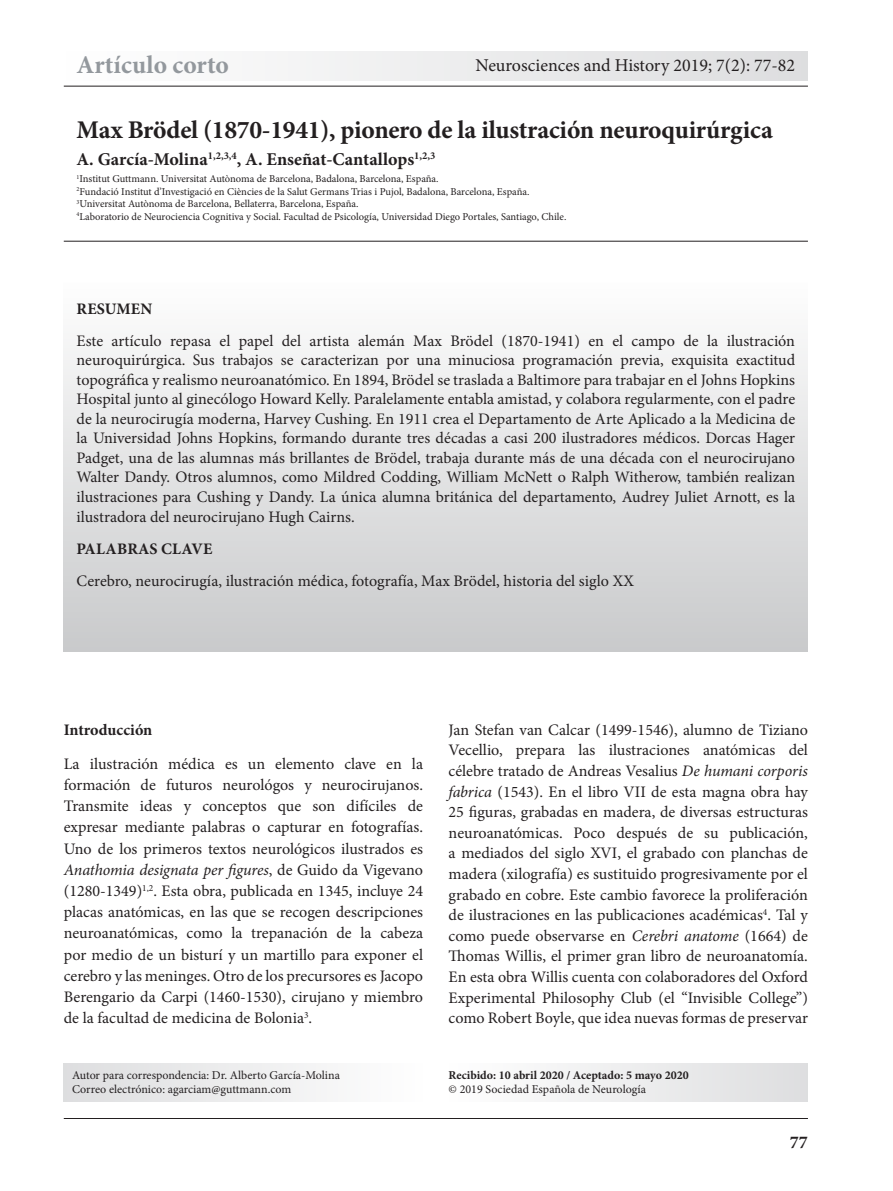
<style>
.page{position:relative;width:893px;height:1191px;background:#fff}
.page>*{position:absolute;margin:0;border:0;box-sizing:border-box;transform-origin:0 0}
.t1{font:700 25.5px "Minion Pro";letter-spacing:-.01em;color:#231f20}
.t2{font:700 25.5px "Minion Pro";letter-spacing:.005em;color:#93989d}
.t3{font:700 18px "Minion Pro";color:#231f20}
.t4{font:18px "Minion Pro";color:#231f20}
.t5{font:16.05px/20.5px "Minion Pro";color:#231f20;text-align:justify}
.t6{font:700 16.05px "Minion Pro";letter-spacing:.005em;color:#231f20}
.t7{font:12px "Minion Pro";color:#231f20}
.t8{font:700 12px "Minion Pro";color:#231f20}
.t9{font:10.5px "Minion Pro";color:#231f20}
.s1{font-style:italic}
</style>
<div class="page">
<hr style="left:64px;top:86px;width:744px;height:1px;background:#231f20">
<hr style="left:64px;top:1118px;width:744px;height:1px;background:#231f20">
<div style="left:64px;top:51px;width:744px;height:30px;background:linear-gradient(to right,#fefefe,#dddedf)"></div>
<div style="left:64px;top:1063px;width:359px;height:38px;background:linear-gradient(to right,#dddedf,#fefefe)"></div>
<div style="left:449px;top:1063px;width:359px;height:38px;background:linear-gradient(to right,#fefefe,#dddedf)"></div>
<div style="left:64px;top:282px;width:744px;height:370px;background:linear-gradient(to bottom,#fefefe,#c9cacb)"></div>
<hr style="left:64px;top:241px;width:744px;height:1px;background:#231f20">
<p class="t2" style="left:77px;top:47px;width:154px">Artículo corto</p>
<p class="t4" style="left:475px;top:53px;width:321px">Neurosciences and History 2019; 7(2): 77-82</p>
<p class="t1" style="left:77px;top:111px;width:698px">Max Brödel (1870-1941), pionero de la ilustración neuroquirúrgica</p>
<p class="t3" style="left:77px;top:147px;width:360px">A. García-Molina<sup>1,2,3,4</sup>, A. Enseñat-Cantallops<sup>1,2,3</sup></p>
<p class="t9" style="left:77px;top:172px;width:364px"><sup>1</sup>Institut Guttmann. Universitat Autònoma de Barcelona, Badalona, Barcelona, España.</p>
<p class="t9" style="left:77px;top:184px;width:454px"><sup>2</sup>Fundació Institut d’Investigació en Ciències de la Salut Germans Trias i Pujol, Badalona, Barcelona, España.</p>
<p class="t9" style="left:77px;top:197px;width:283px"><sup>3</sup>Universitat Autònoma de Barcelona, Bellaterra, Barcelona, España.</p>
<p class="t9" style="left:77px;top:209px;width:491px"><sup>4</sup>Laboratorio de Neurociencia Cognitiva y Social. Facultad de Psicología, Universidad Diego Portales, Santiago, Chile.</p>
<p class="t6" style="left:77px;top:297px;width:77px">RESUMEN</p>
<p class="t5" style="left:77px;top:331px;width:720px;line-height:19.5px">Este artículo repasa el papel del artista alemán Max Brödel (1870-1941) en el campo de la ilustración neuroquirúrgica. Sus trabajos se caracterizan por una minuciosa programación previa, exquisita exactitud topográfica y realismo neuroanatómico. En 1894, Brödel se traslada a Baltimore para trabajar en el Johns Hopkins Hospital junto al ginecólogo Howard Kelly. Paralelamente entabla amistad, y colabora regularmente, con el padre de la neurocirugía moderna, Harvey Cushing. En 1911 crea el Departamento de Arte Aplicado a la Medicina de la Universidad Johns Hopkins, formando durante tres décadas a casi 200 ilustradores médicos. Dorcas Hager Padget, una de las alumnas más brillantes de Brödel, trabaja durante más de una década con el neurocirujano Walter Dandy. Otros alumnos, como Mildred Codding, William McNett o Ralph Witherow, también realizan ilustraciones para Cushing y Dandy. La única alumna británica del departamento, Audrey Juliet Arnott, es la ilustradora del neurocirujano Hugh Cairns.</p>
<p class="t6" style="left:77px;top:537px;width:137px">PALABRAS CLAVE</p>
<p class="t5" style="left:77px;top:571px;width:559px">Cerebro, neurocirugía, ilustración médica, fotografía, Max Brödel, historia del siglo XX</p>
<p class="t6" style="left:64px;top:718px;width:90px">Introducción</p>
<p class="t5" style="left:64px;top:753px;width:361px;line-height:21.1px">La ilustración médica es un elemento clave en la formación de futuros neurológos y neurocirujanos.<br>Transmite ideas y conceptos que son difíciles de expresar mediante palabras o capturar en fotografías.<br>Uno de los primeros textos neurológicos ilustrados es <span class="s1">Anathomia designata per figures</span>, de Guido da Vigevano (1280-1349)<sup>1,2</sup>. Esta obra, publicada en 1345, incluye 24 placas anatómicas, en las que se recogen descripciones neuroanatómicas, como la trepanación de la cabeza por medio de un bisturí y un martillo para exponer el cerebro y las meninges. Otro de los precursores es Jacopo Berengario da Carpi (1460-1530), cirujano y miembro de la facultad de medicina de Bolonia<sup>3</sup>.</p>
<p class="t7" style="left:72px;top:1066px;width:269px">Autor para correspondencia: Dr. Alberto García-Molina</p>
<p class="t7" style="left:72px;top:1081px;width:221px">Correo electrónico: agarciam@guttmann.com</p>
<p class="t5" style="left:449px;top:719px;width:361px">Jan Stefan van Calcar (1499-1546), alumno de Tiziano Vecellio, prepara las ilustraciones anatómicas del célebre tratado de Andreas Vesalius <span class="s1">De humani corporis fabrica</span> (1543). En el libro VII de esta magna obra hay 25 figuras, grabadas en madera, de diversas estructuras neuroanatómicas. Poco después de su publicación, a mediados del siglo XVI, el grabado con planchas de madera (xilografía) es sustituido progresivamente por el grabado en cobre. Este cambio favorece la proliferación de ilustraciones en las publicaciones académicas<sup>4</sup>. Tal y como puede observarse en <span class="s1">Cerebri anatome</span> (1664) de Thomas Willis, el primer gran libro de neuroanatomía.<br>En esta obra Willis cuenta con colaboradores del Oxford Experimental Philosophy Club (el “Invisible College”) como Robert Boyle, que idea nuevas formas de preservar</p>
<p class="t8" style="left:449px;top:1066px;width:242px">Recibido: 10 abril 2020 / Aceptado: 5 mayo 2020</p>
<p class="t7" style="left:449px;top:1081px;width:199px">© 2019 Sociedad Española de Neurología</p>
<p class="t3" style="left:790px;top:1130px;width:19px">77</p>
</div>
